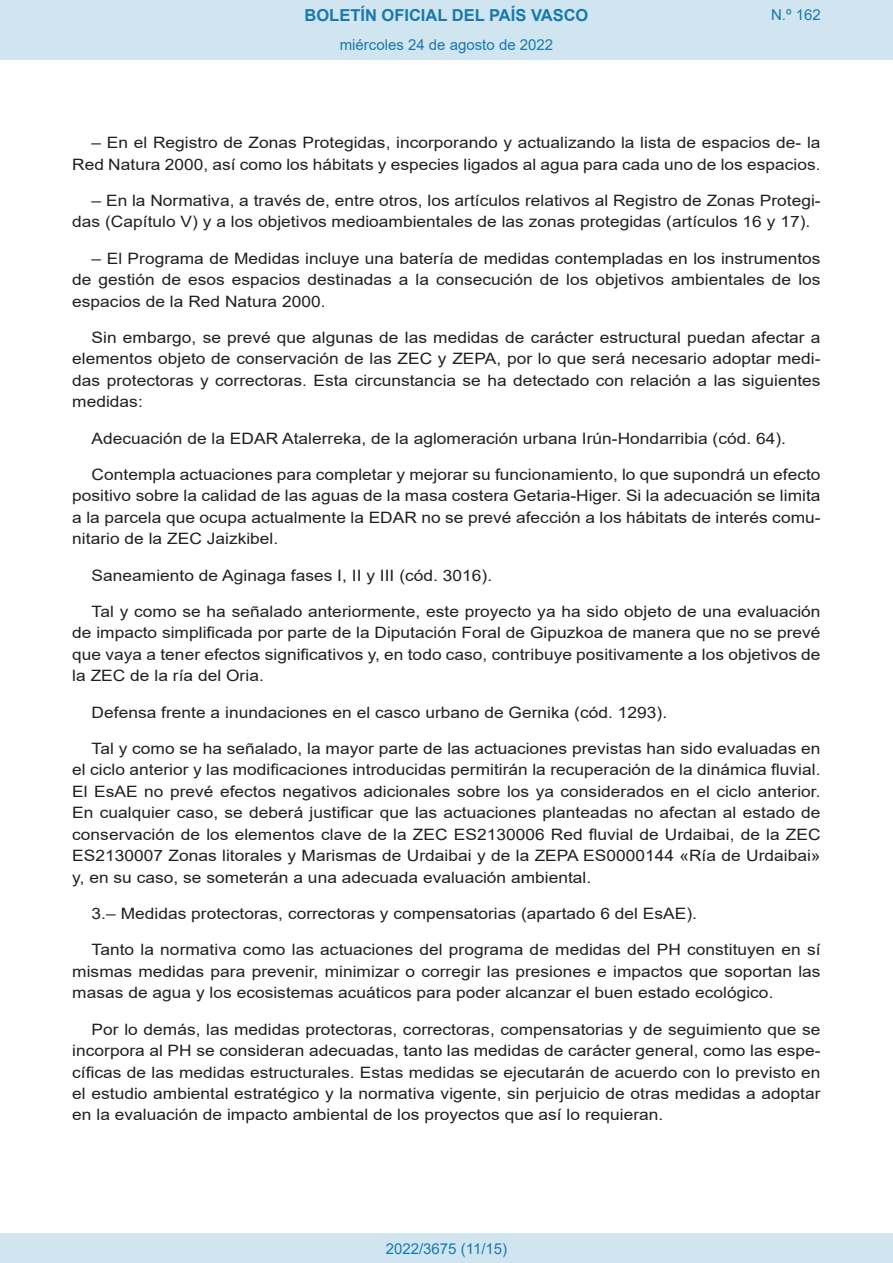
<style>
.page{position:relative;width:893px;height:1263px;background:#fff}
.page>*{position:absolute;margin:0;border:0;box-sizing:border-box;transform-origin:0 0}
.t1{font:700 16.5px "Arial";color:#1879ad}
.BOPVDetalle{font:15.6px/21.5px "Arial";color:#231f20;text-align:justify;scale:1.11 1}
.Paginacion_Centro{font:15px "Arial";color:#1879ad}
</style>
<div class="page">
<div style="left:0;top:0;width:893px;height:60px;background:#d0e5f0"></div>
<div style="left:0;top:1233px;width:893px;height:30px;background:#d0e5f0"></div>
<p class="t1" style="left:305px;top:3px;width:285px">BOLETÍN OFICIAL DEL PAÍS VASCO</p>
<p class="Paginacion_Centro" style="left:340px;top:35px;width:215px">miércoles 24 de agosto de 2022</p>
<p class="Paginacion_Centro" style="left:771px;top:5px;width:51px">N.º 162</p>
<p class="BOPVDetalle" style="left:72px;top:132px;width:676px;text-align:right">– En el Registro de Zonas Protegidas, incorporando y actualizando la lista de espacios de- la<br>Red Natura 2000, así como los hábitats y especies ligados al agua para cada uno de los espacios.</p>
<p class="BOPVDetalle" style="left:72px;top:190px;width:676px;text-indent:19px">– En la Normativa, a través de, entre otros, los artículos relativos al Registro de Zonas Protegi&shy;das (Capítulo V) y a los objetivos medioambientales de las zonas protegidas (artículos 16 y 17).</p>
<p class="BOPVDetalle" style="left:72px;top:247px;width:676px;text-indent:19px">– El Programa de Medidas incluye una batería de medidas contempladas en los instrumentos de gestión de esos espacios destinadas a la consecución de los objetivos ambientales de los espacios de la Red Natura 2000.</p>
<p class="BOPVDetalle" style="left:72px;top:327px;width:676px;text-indent:19px">Sin embargo, se prevé que algunas de las medidas de carácter estructural puedan afectar a elementos objeto de conservación de las ZEC y ZEPA, por lo que será necesario adoptar medi&shy;das protectoras y correctoras. Esta circunstancia se ha detectado con relación a las siguientes medidas:</p>
<p class="BOPVDetalle" style="left:92px;top:427px;width:627px">Adecuación de la EDAR Atalerreka, de la aglomeración urbana Irún-Hondarribia (cód. 64).</p>
<p class="BOPVDetalle" style="left:72px;top:464px;width:676px;text-indent:19px">Contempla actuaciones para completar y mejorar su funcionamiento, lo que supondrá un efecto positivo sobre la calidad de las aguas de la masa costera Getaria-Higer. Si la adecuación se limita a la parcela que ocupa actualmente la EDAR no se prevé afección a los hábitats de interés comu&shy;nitario de la ZEC Jaizkibel.</p>
<p class="BOPVDetalle" style="left:92px;top:564px;width:362px">Saneamiento de Aginaga fases I, II y III (cód. 3016).</p>
<p class="BOPVDetalle" style="left:72px;top:601px;width:676px;text-indent:19px">Tal y como se ha señalado anteriormente, este proyecto ya ha sido objeto de una evaluación de impacto simplificada por parte de la Diputación Foral de Gipuzkoa de manera que no se prevé que vaya a tener efectos significativos y, en todo caso, contribuye positivamente a los objetivos de la ZEC de la ría del Oria.</p>
<p class="BOPVDetalle" style="left:92px;top:701px;width:520px">Defensa frente a inundaciones en el casco urbano de Gernika (cód. 1293).</p>
<p class="BOPVDetalle" style="left:72px;top:738px;width:676px;text-indent:19px">Tal y como se ha señalado, la mayor parte de las actuaciones previstas han sido evaluadas en el ciclo anterior y las modificaciones introducidas permitirán la recuperación de la dinámica fluvial.<br>El EsAE no prevé efectos negativos adicionales sobre los ya considerados en el ciclo anterior.<br>En cualquier caso, se deberá justificar que las actuaciones planteadas no afectan al estado de conservación de los elementos clave de la ZEC ES2130006 Red fluvial de Urdaibai, de la ZEC ES2130007 Zonas litorales y Marismas de Urdaibai y de la ZEPA ES0000144 «Ría de Urdaibai» y, en su caso, se someterán a una adecuada evaluación ambiental.</p>
<p class="BOPVDetalle" style="left:92px;top:903px;width:547px">3.– Medidas protectoras, correctoras y compensatorias (apartado 6 del EsAE).</p>
<p class="BOPVDetalle" style="left:72px;top:939px;width:676px;text-indent:19px">Tanto la normativa como las actuaciones del programa de medidas del PH constituyen en sí mismas medidas para prevenir, minimizar o corregir las presiones e impactos que soportan las masas de agua y los ecosistemas acuáticos para poder alcanzar el buen estado ecológico.</p>
<p class="BOPVDetalle" style="left:72px;top:1018px;width:676px;text-indent:19px">Por lo demás, las medidas protectoras, correctoras, compensatorias y de seguimiento que se incorpora al PH se consideran adecuadas, tanto las medidas de carácter general, como las espe&shy;cíficas de las medidas estructurales. Estas medidas se ejecutarán de acuerdo con lo previsto en el estudio ambiental estratégico y la normativa vigente, sin perjuicio de otras medidas a adoptar en la evaluación de impacto ambiental de los proyectos que así lo requieran.</p>
<p class="Paginacion_Centro" style="left:386px;top:1238px;width:123px">2022/3675 (11/15)</p>
</div>
